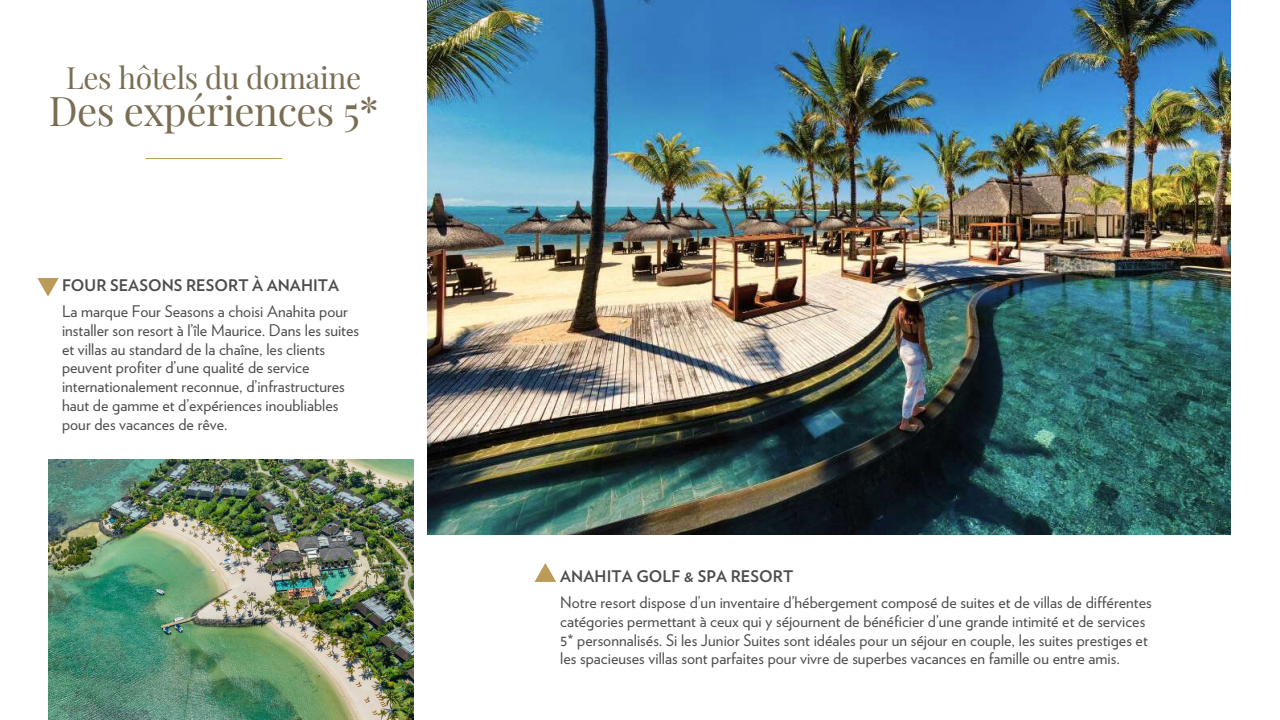
<style>
.page{position:relative;width:1280px;height:720px;background:#fff}
.page>*{position:absolute;margin:0;border:0;box-sizing:border-box;transform-origin:0 0}
.t1{font:40px "Playfair Display";letter-spacing:-.015em;color:#796d53}
.t2{font:30px "Playfair Display";letter-spacing:-.015em;color:#796d53}
.t3{font:16px/18.8px "Verlag";color:#4d4d4f}
.t4{font:700 16px "Verlag";letter-spacing:.005em;color:#4d4d4f}
</style>
<div class="page">
<img style="left:48px;top:459px;width:365px;height:261px">
<img style="left:427px;top:0;width:803px;height:535px">
<svg style="left:37px;top:278px;width:22px;height:19px"></svg>
<svg style="left:534px;top:563px;width:22px;height:19px"></svg>
<hr style="left:145px;top:158px;width:137px;height:1px;background:#bc9a58">
<h2 class="t2" style="left:66px;top:56px;width:296px">Les hôtels du domaine</h2>
<h1 class="t1" style="left:49px;top:82px;width:332px">Des expériences 5*</h1>
<p class="t4" style="left:62px;top:278px;width:279px">FOUR SEASONS RESORT À ANAHITA</p>
<p class="t3" style="left:62px;top:303px;width:298px">La marque Four Seasons a choisi Anahita pour installer son resort à l’île Maurice. Dans les suites et villas au standard de la chaîne, les clients peuvent profiter d’une qualité de service internationalement reconnue, d’infrastructures haut de gamme et d’expériences inoubliables pour des vacances de rêve.</p>
<p class="t4" style="left:560px;top:569px;width:235px">ANAHITA GOLF &amp; SPA RESORT</p>
<p class="t3" style="left:560px;top:594px;width:593px">Notre resort dispose d’un inventaire d’hébergement composé de suites et de villas de différentes catégories permettant à ceux qui y séjournent de bénéficier d’une grande intimité et de services 5* personnalisés. Si les Junior Suites sont idéales pour un séjour en couple, les suites prestiges et les spacieuses villas sont parfaites pour vivre de superbes vacances en famille ou entre amis.</p>
</div>
